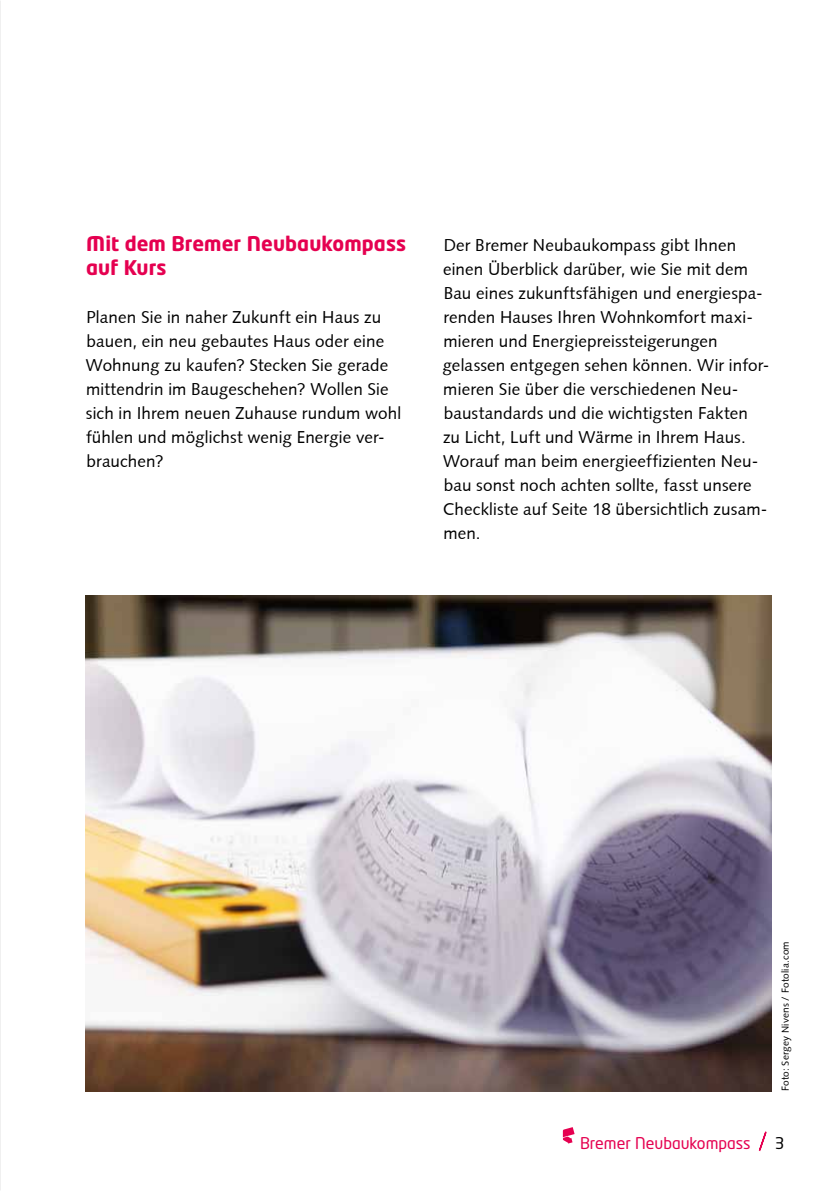
<style>
.page{position:relative;width:840px;height:1191px;background:#fff}
.page>*{position:absolute;margin:0;border:0;box-sizing:border-box;transform-origin:0 0}
.t1{font:700 20px/24px "Neo Tech Std";letter-spacing:.005em;color:#e50050}
.t2{font:17px/24px "Syntaxroman";letter-spacing:.01em;color:#000}
.t3{font:16px "Neo Tech Std";color:#e50050}
.t4{font:16px "Neo Tech Std";color:#000}
.t5{font:10px "Syntaxroman";letter-spacing:.02em;color:#000}
</style>
<div class="page">
<svg style="left:562px;top:1127px;width:12px;height:16px"></svg>
<svg style="left:758px;top:1131px;width:9px;height:20px"></svg>
<svg style="left:0;top:205px;width:1px;height:985px"></svg>
<img style="left:85px;top:595px;width:686px;height:496px">
<p class="t1" style="left:86px;top:231px;width:321px">Mit dem Bremer Neubaukompass auf Kurs</p>
<p class="t2" style="left:86px;top:305px;width:316px">Planen Sie in naher Zukunft ein Haus zu bauen, ein neu gebautes Haus oder eine Wohnung zu kaufen? Stecken Sie gerade mittendrin im Baugeschehen? Wollen Sie sich in Ihrem neuen Zuhause rundum wohl fühlen und möglichst wenig Energie ver&shy;brauchen?</p>
<p class="t2" style="left:442px;top:233px;width:328px">Der Bremer Neubaukompass gibt Ihnen einen Überblick darüber, wie Sie mit dem Bau eines zukunftsfähigen und energiespa&shy;renden Hauses Ihren Wohnkomfort maxi&shy;mieren und Energiepreissteigerungen gelassen entgegen sehen können. Wir infor&shy;mieren Sie über die verschiedenen Neu&shy;baustandards und die wichtigsten Fakten<br>zu Licht, Luft und Wärme in Ihrem Haus.<br>Worauf man beim energieeffizienten Neu&shy;bau sonst noch achten sollte, fasst unsere Checkliste auf Seite 18 übersichtlich zusam&shy;men.</p>
<p class="t5" style="left:779px;top:1091px;width:151px;rotate:-90deg">Foto: Sergey Nivens / Fotolia.com</p>
<p class="t3" style="left:579px;top:1133px;width:172px">Bremer Neubaukompass</p>
<p class="t4" style="left:774px;top:1133px;width:11px">3</p>
</div>
